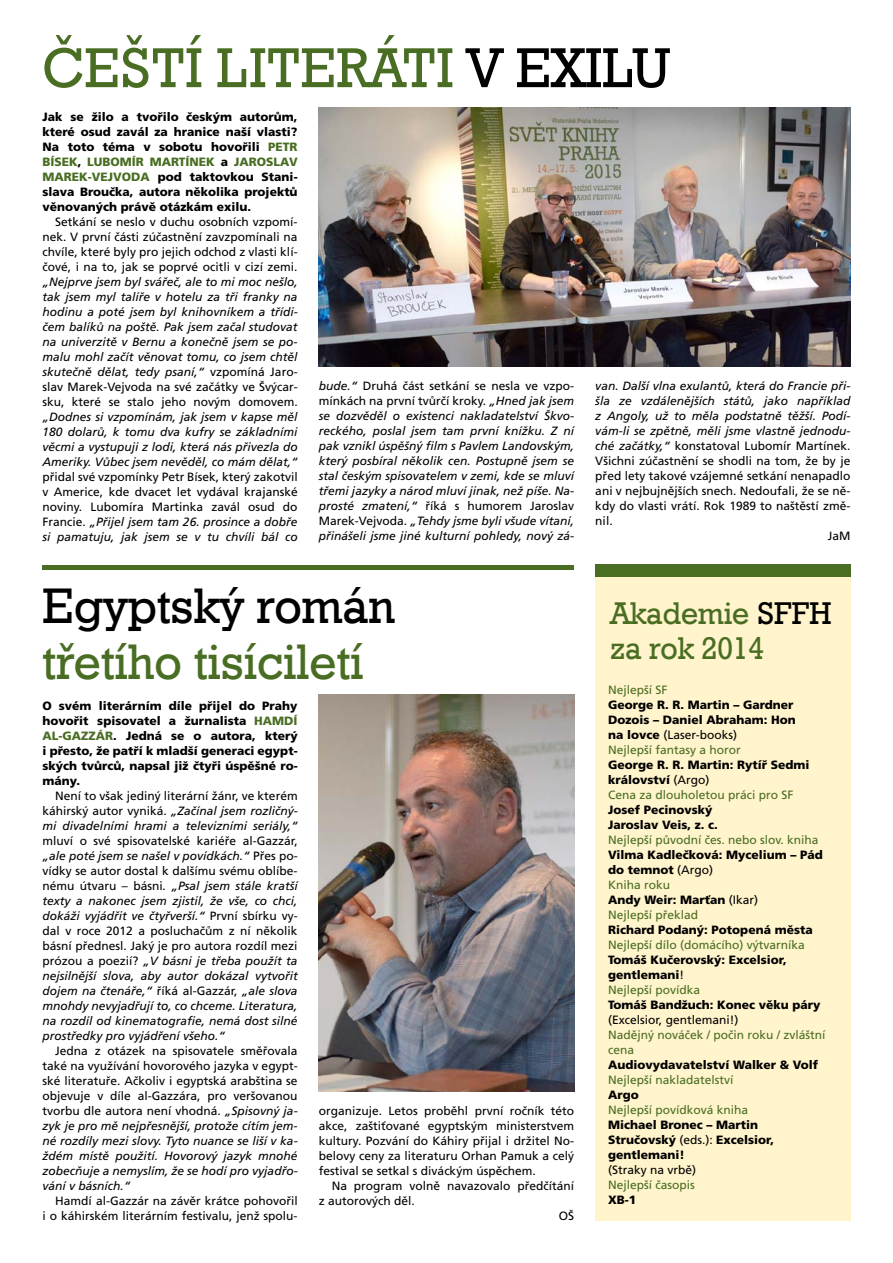
<style>
.page{position:relative;width:893px;height:1263px;background:#fff}
.page>*{position:absolute;margin:0;border:0;box-sizing:border-box;transform-origin:0 0}
.t1{font:55.95px "Geometric Slab 712 AT Medium A";letter-spacing:.09em;color:#496d22}
.t2{font:49.65px "Geometric Slab 712 AT Medium A";color:#496d22}
.t3{font:49.65px "Geometric Slab 712 AT Medium A";color:#000}
.t4{font:31.35px/35.4px "Geometric Slab 712 AT Medium A";color:#496d22}
.t5{font:italic 12px/15px "Frutiger CE";color:#000;text-align:justify}
.t6{font:12px/15px "Frutiger CE";color:#000;text-align:justify}
.t7{font:900 12px/15px "Frutiger CE";color:#000}
.t8{font:12px/15px "Frutiger CE";color:#496d22}
.s1{color:#000}
.s2{color:#496d22}
.s3{font-style:normal}
.s4{font-style:italic}
.s5{font-weight:400}
.s6{font-weight:400;color:#496d22}
</style>
<div class="page">
<div style="left:595px;top:572px;width:255px;height:648px;background:#fff4cb"></div>
<img style="left:319px;top:107px;width:531px;height:260px">
<img style="left:319px;top:695px;width:255px;height:396px">
<div style="left:595px;top:564px;width:255px;height:13px;background:#496d22"></div>
<hr style="left:43px;top:566px;width:531px;height:4px;background:#496d22">
<h1 class="t1" style="left:43px;top:33px;width:631px">Čeští literáti <span class="s1">v exilu</span></h1>
<p class="t7" style="left:43px;top:110px;width:257px;text-align:justify">Jak se žilo a tvořilo českým autorům, které osud zavál za hranice naší vlasti?<br>Na toto téma v sobotu hovořili <span class="s2">PETR BÍSEK</span>, <span class="s2">LUBOMÍR MARTÍNEK</span> a <span class="s2">JAROSLAV MAREK-VEJVODA</span> pod taktovkou Stani&shy;slava Broučka, autora několika projektů věnovaných právě otázkám exilu.</p>
<p class="t6" style="left:43px;top:215px;width:257px;text-indent:13px">Setkání se neslo v duchu osobních vzpomí&shy;nek. V první části zúčastnění zavzpomínali na chvíle, které byly pro jejich odchod z vlasti klí&shy;čové, i na to, jak se poprvé ocitli v cizí zemi.</p>
<p class="t5" style="left:43px;top:275px;width:257px">„Nejprve jsem byl svářeč, ale to mi moc nešlo, tak jsem myl talíře v hotelu za tři franky na hodinu a poté jsem byl knihovníkem a třídi&shy;čem balíků na poště. Pak jsem začal studovat na univerzitě v Bernu a konečně jsem se po&shy;malu mohl začít věnovat tomu, co jsem chtěl skutečně dělat, tedy psaní,“ <span class="s3">vzpomíná Jaro&shy;slav Marek-Vejvoda na své začátky ve Švýcar&shy;sku, které se stalo jeho novým domovem.</span></p>
<p class="t5" style="left:43px;top:410px;width:257px">„Dodnes si vzpomínám, jak jsem v kapse měl 180 dolarů, k tomu dva kufry se základními věcmi a vystupuji z lodi, která nás přivezla do Ameriky. Vůbec jsem nevěděl, co mám dělat,“</p>
<p class="t6" style="left:43px;top:470px;width:257px">přidal své vzpomínky Petr Bísek, který zakotvil v Americe, kde dvacet let vydával krajanské noviny. Lubomíra Martinka zavál osud do Francie. <span class="s4">„Přijel jsem tam 26. prosince a dobře si pamatuju, jak jsem se v tu chvíli bál co</span></p>
<p class="t5" style="left:319px;top:378px;width:257px">bude.“ <span class="s3">Druhá část setkání se nesla ve vzpo&shy;mínkách na první tvůrčí kroky.</span> „Hned jak jsem se dozvěděl o existenci nakladatelství Škvo&shy;reckého, poslal jsem tam první knížku. Z ní pak vznikl úspěšný film s Pavlem Landovským, který posbíral několik cen. Postupně jsem se stal českým spisovatelem v zemi, kde se mluví třemi jazyky a národ mluví jinak, než píše. Na&shy;prosté zmatení,“ <span class="s3">říká s humorem Jaroslav Marek-Vejvoda.</span> „Tehdy jsme byli všude vítaní, přinášeli jsme jiné kulturní pohledy, nový zá-</p>
<p class="t5" style="left:595px;top:378px;width:257px">van. Další vlna exulantů, která do Francie při-</p>
<p class="t5" style="left:595px;top:393px;width:257px">šla ze vzdálenějších států, jako například</p>
<p class="t5" style="left:595px;top:408px;width:257px">z Angoly, už to měla podstatně těžší. Podí-</p>
<p class="t5" style="left:595px;top:423px;width:257px">vám-li se zpětně, měli jsme vlastně jednodu-</p>
<p class="t6" style="left:595px;top:438px;width:257px"><span class="s4">ché začátky,“</span> konstatoval Lubomír Martínek.</p>
<p class="t6" style="left:595px;top:453px;width:257px">Všichni zúčastnění se shodli na tom, že by je</p>
<p class="t6" style="left:595px;top:468px;width:257px">před lety takové vzájemné setkání nenapadlo</p>
<p class="t6" style="left:595px;top:483px;width:257px">ani v nejbujnějších snech. Nedoufali, že se ně-</p>
<p class="t6" style="left:595px;top:498px;width:257px">kdy do vlasti vrátí. Rok 1989 to naštěstí změ-</p>
<p class="t6" style="left:595px;top:513px;width:19px">nil.</p>
<p class="t6" style="left:828px;top:528px;width:24px">JaM</p>
<h2 class="t3" style="left:43px;top:575px;width:354px">Egyptský román</h2>
<h2 class="t2" style="left:43px;top:631px;width:322px">třetího tisíciletí</h2>
<p class="t7" style="left:43px;top:698px;width:257px;text-align:justify">O svém literárním díle přijel do Prahy hovořit spisovatel a žurnalista <span class="s2">HAMDÍ AL-GAZZÁR</span>. Jedná se o autora, který i přesto, že patří k mladší generaci egypt&shy;ských tvůrců, napsal již čtyři úspěšné ro&shy;mány.</p>
<p class="t5" style="left:43px;top:788px;width:257px;text-indent:13px"><span class="s3">Není to však jediný literární žánr, ve kterém káhirský autor vyniká.</span> „Začínal jsem rozličný&shy;mi divadelními hrami a televizními seriály,“</p>
<p class="t5" style="left:43px;top:833px;width:257px"><span class="s3">mluví o své spisovatelské kariéře al-Gazzár, </span>„ale poté jsem se našel v povídkách.“ <span class="s3">Přes po&shy;vídky se autor dostal k dalšímu svému oblíbe&shy;nému útvaru – básni</span>. „Psal jsem stále kratší texty a nakonec jsem zjistil, že vše, co chci, dokáži vyjádřit ve čtyřverší.“ <span class="s3">První sbírku vy&shy;dal v roce 2012 a posluchačům z ní několik básní přednesl. Jaký je pro autora rozdíl mezi prózou a poezií?</span> „V básni je třeba použít ta nejsilnější slova, aby autor dokázal vytvořit dojem na čtenáře,“ <span class="s3">říká al-Gazzár,</span> „ale slova mnohdy nevyjadřují to, co chceme. Literatura, na rozdíl od kinematografie, nemá dost silné prostředky pro vyjádření všeho.“</p>
<p class="t5" style="left:43px;top:1043px;width:257px;text-indent:13px"><span class="s3">Jedna z otázek na spisovatele směřovala také na využívání hovorového jazyka v egypt&shy;ské literatuře. Ačkoliv i egyptská arabština se objevuje v díle al-Gazzára, pro veršovanou tvorbu dle autora není vhodná.</span> „Spisovný ja&shy;zyk je pro mě nejpřesnější, protože cítím jem&shy;né rozdíly mezi slovy. Tyto nuance se liší v ka&shy;ždém místě použití. Hovorový jazyk mnohé zobecňuje a nemyslím, že se hodí pro vyjadřo&shy;vání v básních.“</p>
<p class="t6" style="left:43px;top:1193px;width:257px;text-align:right">Hamdí al-Gazzár na závěr krátce pohovořil<br>i o káhirském literárním festivalu, jenž spolu-</p>
<p class="t6" style="left:319px;top:1103px;width:257px">organizuje. Letos proběhl první ročník této akce, zaštiťované egyptským ministerstvem kultury. Pozvání do Káhiry přijal i držitel No&shy;belovy ceny za literaturu Orhan Pamuk a celý festival se setkal s diváckým úspěchem.</p>
<p class="t6" style="left:332px;top:1178px;width:244px">Na program volně navazovalo předčítání</p>
<p class="t6" style="left:319px;top:1193px;width:98px">z autorových děl.</p>
<p class="t6" style="left:559px;top:1208px;width:17px">OŠ</p>
<h3 class="t4" style="left:610px;top:595px;width:223px">Akademie <span class="s1">SFFH </span>za rok 2014</h3>
<p class="t8" style="left:608px;top:682px;width:61px">Nejlepší SF</p>
<p class="t7" style="left:608px;top:697px;width:189px">George R. R. Martin – Gardner<br>Dozois – Daniel Abraham: Hon na lovce <span class="s5">(Laser-books)<br></span><span class="s6">Nejlepší fantasy a horor</span></p>
<p class="t7" style="left:608px;top:757px;width:203px">George R. R. Martin: Rytíř Sedmi království <span class="s5">(Argo)<br></span><span class="s6">Cena za dlouholetou práci pro SF</span></p>
<p class="t7" style="left:608px;top:802px;width:111px">Josef Pecinovský<br>Jaroslav Veis, z. c.</p>
<p class="t8" style="left:608px;top:832px;width:212px">Nejlepší původní čes. nebo slov. kniha</p>
<p class="t7" style="left:608px;top:847px;width:216px">Vilma Kadlečková: Mycelium – Pád do temnot <span class="s5">(Argo)<br></span><span class="s6">Kniha roku<br></span>Andy Weir: Marťan <span class="s5">(Ikar)<br></span><span class="s6">Nejlepší překlad</span></p>
<p class="t7" style="left:608px;top:922px;width:206px">Richard Podaný: Potopená města</p>
<p class="t8" style="left:608px;top:937px;width:198px">Nejlepší dílo (domácího) výtvarníka</p>
<p class="t7" style="left:608px;top:952px;width:180px">Tomáš Kučerovský: Excelsior, gentlemani<span class="s5">!<br></span><span class="s6">Nejlepší povídka</span></p>
<p class="t7" style="left:608px;top:997px;width:214px">Tomáš Bandžuch: Konec věku páry</p>
<p class="t6" style="left:608px;top:1012px;width:132px">(Excelsior, gentlemani!)</p>
<p class="t8" style="left:608px;top:1027px;width:219px">Nadějný nováček / počin roku / zvláštní cena</p>
<p class="t7" style="left:608px;top:1057px;width:211px">Audiovydavatelství Walker &amp; Volf</p>
<p class="t8" style="left:608px;top:1072px;width:127px">Nejlepší nakladatelství</p>
<p class="t7" style="left:608px;top:1087px;width:32px">Argo</p>
<p class="t8" style="left:608px;top:1102px;width:142px">Nejlepší povídková kniha</p>
<p class="t7" style="left:608px;top:1117px;width:167px">Michael Bronec – Martin<br>Stručovský <span class="s5">(eds.):</span> Excelsior, gentlemani!</p>
<p class="t6" style="left:608px;top:1162px;width:90px">(Straky na vrbě)</p>
<p class="t8" style="left:608px;top:1177px;width:88px">Nejlepší časopis</p>
<p class="t7" style="left:608px;top:1192px;width:30px">XB-1</p>
</div>
